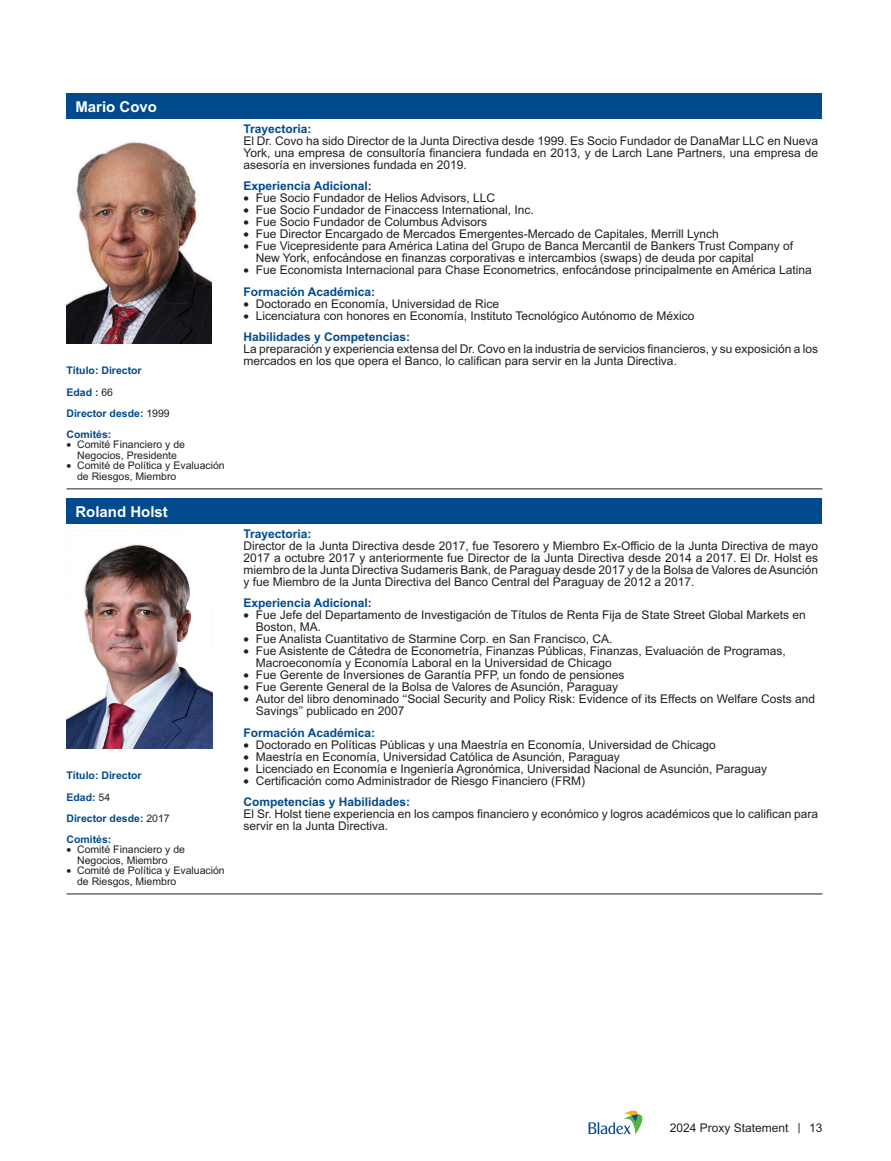
<style>
.page{position:relative;width:891px;height:1161px;background:#fff}
.page>*{position:absolute;margin:0;border:0;box-sizing:border-box;transform-origin:0 0}
.t1{font:700 15px "Arial";color:#fff}
.t2{font:12px/12px "Arial";color:#231f20}
.t3{font:700 12px "Arial";color:#004a8d}
.t4{font:10.5px/10.5px "Arial";color:#231f20}
.t5{font:700 10.5px/21.3px "Arial";color:#004a8d}
.s1{font-weight:400;color:#231f20}
.s2{font-weight:700;color:#004a8d}
.s3{font-family:"Avant Garde"}
</style>
<div class="page">
<div style="left:66px;top:93px;width:756px;height:25px;background:#004a8d"></div>
<div style="left:66px;top:498px;width:756px;height:25px;background:#004a8d"></div>
<hr style="left:66px;top:489px;width:756px;height:1px;background:#231f20">
<img style="left:66px;top:142px;width:146px;height:202px">
<hr style="left:66px;top:894px;width:756px;height:1px;background:#231f20">
<img style="left:66px;top:544px;width:146px;height:205px">
<svg style="left:588px;top:1111px;width:54px;height:23px"></svg>
<p class="t1" style="left:75px;top:100px;width:83px">Mario Covo</p>
<p class="t5" style="left:66px;top:360px;width:105px">Título: Director<br>Edad : <span class="s1">66<br></span>Director desde: <span class="s1">1999<br></span>Comités:</p>
<p class="t4" style="left:66px;top:440px;width:120px;text-align:center">• Comité Financiero y de<br>Negocios, Presidente</p>
<p class="t4" style="left:77px;top:461px;width:149px;text-indent:-11px">• Comité de Política y Evaluación de Riesgos, Miembro</p>
<p class="t1" style="left:75px;top:505px;width:94px">Roland Holst</p>
<p class="t5" style="left:66px;top:765px;width:105px">Título: Director<br>Edad: <span class="s1">54<br></span>Director desde: <span class="s1">2017<br></span>Comités:</p>
<p class="t4" style="left:77px;top:845px;width:109px;text-indent:-11px">• Comité Financiero y de<br>Negocios, Miembro</p>
<p class="t4" style="left:77px;top:866px;width:149px;text-indent:-11px">• Comité de Política y Evaluación de Riesgos, Miembro</p>
<p class="t3" style="left:243px;top:124px;width:70px">Trayectoria:</p>
<p class="t2" style="left:243px;top:136px;width:576px;text-align:justify">El Dr. Covo ha sido Director de la Junta Directiva desde 1999. Es Socio Fundador de DanaMar LLC en Nueva York, una empresa de consultoría financiera fundada en 2013, y de Larch Lane Partners, una empresa de asesoría en inversiones fundada en 2019.</p>
<p class="t3" style="left:243px;top:181px;width:130px">Experiencia Adicional:</p>
<p class="t2" style="left:243px;top:193px;width:253px">• Fue Socio Fundador de Helios Advisors, LLC</p>
<p class="t2" style="left:243px;top:205px;width:292px">• Fue Socio Fundador de Finaccess International, Inc.</p>
<p class="t2" style="left:243px;top:217px;width:245px">• Fue Socio Fundador de Columbus Advisors</p>
<p class="t2" style="left:243px;top:229px;width:477px">• Fue Director Encargado de Mercados Emergentes-Mercado de Capitales, Merrill Lynch</p>
<p class="t2" style="left:256px;top:241px;width:539px;text-indent:-12px">• Fue Vicepresidente para América Latina del Grupo de Banca Mercantil de Bankers Trust Company of<br>New York, enfocándose en finanzas corporativas e intercambios (swaps) de deuda por capital</p>
<p class="t2" style="left:243px;top:260px;width:570px;line-height:21.3px">• Fue Economista Internacional para Chase Econometrics, enfocándose principalmente en América Latina<br><span class="s2">Formación Académica:</span></p>
<p class="t2" style="left:243px;top:298px;width:257px">• Doctorado en Economía, Universidad de Rice</p>
<p class="t2" style="left:243px;top:306px;width:452px;line-height:21.3px">• Licenciatura con honores en Economía, Instituto Tecnológico Autónomo de México<br><span class="s2">Habilidades y Competencias:</span></p>
<p class="t2" style="left:243px;top:344px;width:576px">La preparación y experiencia extensa del Dr. Covo en la industria de servicios financieros, y su exposición a los mercados en los que opera el Banco, lo califican para servir en la Junta Directiva.</p>
<p class="t3" style="left:243px;top:529px;width:70px">Trayectoria:</p>
<p class="t2" style="left:243px;top:541px;width:576px;text-align:justify">Director de la Junta Directiva desde 2017, fue Tesorero y Miembro Ex-Officio de la Junta Directiva de mayo 2017 a octubre 2017 y anteriormente fue Director de la Junta Directiva desde 2014 a 2017. El Dr. Holst es miembro de la Junta Directiva Sudameris Bank, de Paraguay desde 2017 y de la Bolsa de Valores de Asunción y fue Miembro de la Junta Directiva del Banco Central del Paraguay de 2012 a 2017.</p>
<p class="t3" style="left:243px;top:598px;width:130px">Experiencia Adicional:</p>
<p class="t2" style="left:256px;top:610px;width:552px;text-indent:-12px">• Fue Jefe del Departamento de Investigación de Títulos de Renta Fija de State Street Global Markets en<br>Boston, MA.</p>
<p class="t2" style="left:243px;top:634px;width:371px">• Fue Analista Cuantitativo de Starmine Corp. en San Francisco, CA.</p>
<p class="t2" style="left:256px;top:646px;width:532px;text-indent:-12px">• Fue Asistente de Cátedra de Econometría, Finanzas Públicas, Finanzas, Evaluación de Programas,<br>Macroeconomía y Economía Laboral en la Universidad de Chicago</p>
<p class="t2" style="left:243px;top:670px;width:382px">• Fue Gerente de Inversiones de Garantía PFP, un fondo de pensiones</p>
<p class="t2" style="left:243px;top:682px;width:376px">• Fue Gerente General de la Bolsa de Valores de Asunción, Paraguay</p>
<p class="t2" style="left:256px;top:694px;width:561px;text-indent:-12px">• Autor del libro denominado ‘‘Social Security and Policy Risk: Evidence of its Effects on Welfare Costs and<br>Savings’’ publicado en 2007</p>
<p class="t3" style="left:243px;top:727px;width:133px">Formación Académica:</p>
<p class="t2" style="left:243px;top:739px;width:474px">• Doctorado en Políticas Públicas y una Maestría en Economía, Universidad de Chicago</p>
<p class="t2" style="left:243px;top:751px;width:378px">• Maestría en Economía, Universidad Católica de Asunción, Paraguay</p>
<p class="t2" style="left:243px;top:763px;width:525px">• Licenciado en Economía e Ingeniería Agronómica, Universidad Nacional de Asunción, Paraguay</p>
<p class="t2" style="left:243px;top:771px;width:343px;line-height:21.3px">• Certificación como Administrador de Riesgo Financiero (FRM)<br><span class="s2">Competencias y Habilidades:</span></p>
<p class="t2" style="left:243px;top:809px;width:576px">El Sr. Holst tiene experiencia en los campos financiero y económico y logros académicos que lo califican para servir en la Junta Directiva.</p>
<p class="t2" style="left:670px;top:1123px;width:154px">2024 Proxy Statement <span class="s3">|</span> 13</p>
</div>
